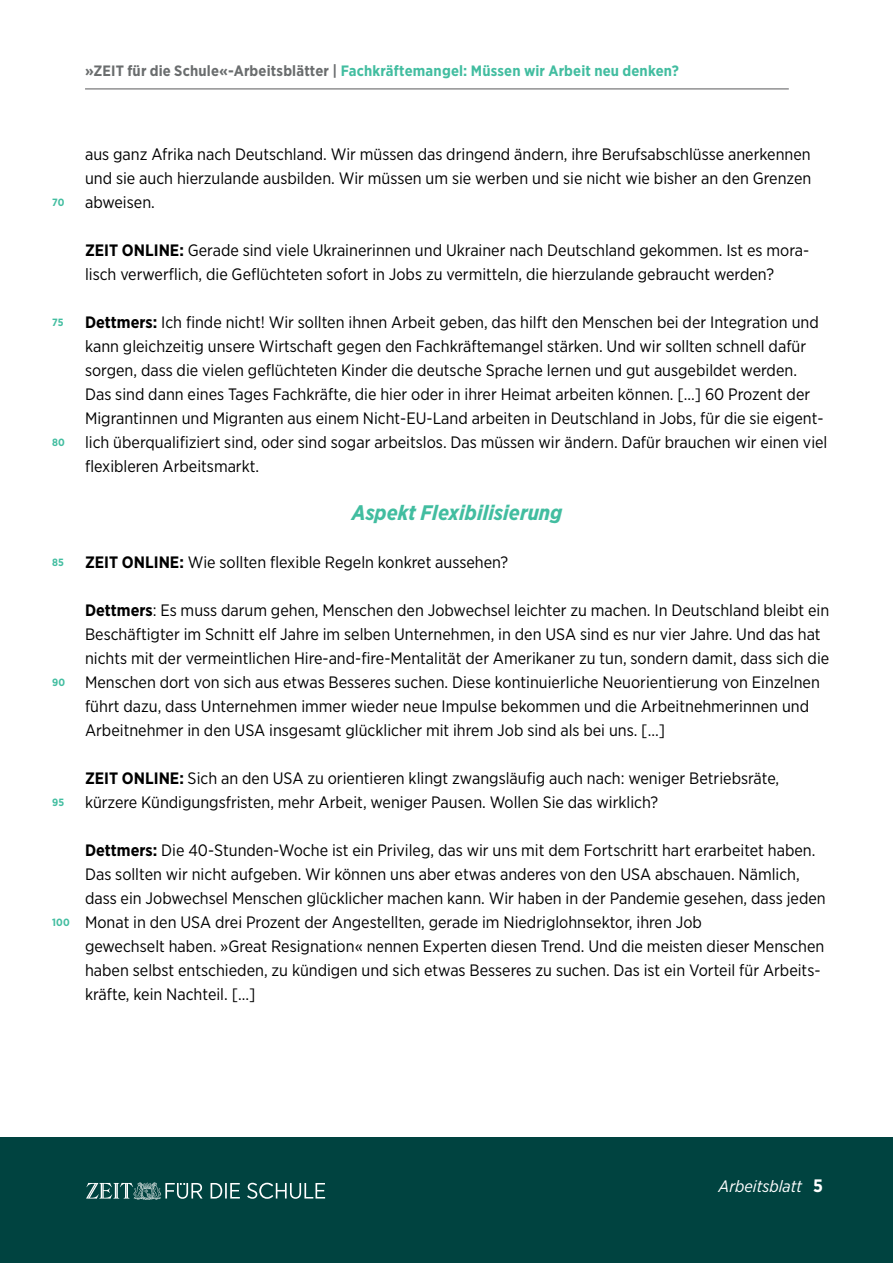
<style>
.page{position:relative;width:893px;height:1263px;background:#fff}
.page>*{position:absolute;margin:0;border:0;box-sizing:border-box;transform-origin:0 0}
.t1{font:italic 700 21px "Gotham Narrow";color:#42bda0}
.t2{font:700 18px "Gotham Narrow";color:#fff}
.t3{font:16.5px/24px "Gotham Narrow";color:#000}
.t4{font:italic 16.5px "Gotham Narrow";color:#fff}
.t5{font:700 15px "Gotham Narrow";letter-spacing:.01em;color:#42bda0}
.t6{font:700 10.5px "Gotham Narrow";letter-spacing:.025em;color:#42bda0}
.s1{color:#6a6d6e}
.s2{font-weight:700}
</style>
<div class="page">
<div style="left:0;top:1137px;width:893px;height:126px;background:#004340"></div>
<hr style="left:85px;top:89px;width:704px;height:1px;background:#58595b">
<svg style="left:86px;top:1182px;width:239px;height:18px"></svg>
<p class="t5" style="left:85px;top:61px;width:595px"><span class="s1">»ZEIT für die Schule«-Arbeitsblätter |</span> Fachkräftemangel: Müssen wir Arbeit neu denken?</p>
<p class="t6" style="left:52px;top:196px;width:14px">70</p>
<p class="t6" style="left:52px;top:316px;width:13px">75</p>
<p class="t6" style="left:52px;top:436px;width:14px">80</p>
<p class="t6" style="left:52px;top:556px;width:13px">85</p>
<p class="t6" style="left:52px;top:676px;width:15px">90</p>
<p class="t6" style="left:52px;top:796px;width:14px">95</p>
<p class="t6" style="left:52px;top:916px;width:19px">100</p>
<p class="t3" style="left:85px;top:142px;width:728px;text-align:justify">aus ganz Afrika nach Deutschland. Wir müssen das dringend ändern, ihre Berufsabschlüsse anerkennen und sie auch hierzulande ausbilden. Wir müssen um sie werben und sie nicht wie bisher an den Grenzen abweisen.</p>
<p class="t3" style="left:85px;top:238px;width:726px"><span class="s2">ZEIT ONLINE:</span> Gerade sind viele Ukrainerinnen und Ukrainer nach Deutschland gekommen. Ist es mora&shy;lisch verwerflich, die Geflüchteten sofort in Jobs zu vermitteln, die hierzulande gebraucht werden?</p>
<p class="t3" style="left:85px;top:310px;width:744px"><span class="s2">Dettmers:</span> Ich finde nicht! Wir sollten ihnen Arbeit geben, das hilft den Menschen bei der Integration und kann gleichzeitig unsere Wirtschaft gegen den Fachkräftemangel stärken. Und wir sollten schnell dafür sorgen, dass die vielen geflüchteten Kinder die deutsche Sprache lernen und gut ausgebildet werden.<br>Das sind dann eines Tages Fachkräfte, die hier oder in ihrer Heimat arbeiten können. […] 60 Prozent der Migrantinnen und Migranten aus einem Nicht-EU-Land arbeiten in Deutschland in Jobs, für die sie eigent&shy;lich überqualifiziert sind, oder sind sogar arbeitslos. Das müssen wir ändern. Dafür brauchen wir einen viel flexibleren Arbeitsmarkt.</p>
<p class="t1" style="left:352px;top:499px;width:212px">Aspekt Flexibilisierung</p>
<p class="t3" style="left:85px;top:550px;width:425px"><span class="s2">ZEIT ONLINE:</span> Wie sollten flexible Regeln konkret aussehen?</p>
<p class="t3" style="left:85px;top:598px;width:746px"><span class="s2">Dettmers</span>: Es muss darum gehen, Menschen den Jobwechsel leichter zu machen. In Deutschland bleibt ein Beschäftigter im Schnitt elf Jahre im selben Unternehmen, in den USA sind es nur vier Jahre. Und das hat nichts mit der vermeintlichen Hire-and-fire-Mentalität der Amerikaner zu tun, sondern damit, dass sich die Menschen dort von sich aus etwas Besseres suchen. Diese kontinuierliche Neuorientierung von Einzelnen führt dazu, dass Unternehmen immer wieder neue Impulse bekommen und die Arbeitnehmerinnen und Arbeitnehmer in den USA insgesamt glücklicher mit ihrem Job sind als bei uns. […]</p>
<p class="t3" style="left:85px;top:766px;width:696px"><span class="s2">ZEIT ONLINE:</span> Sich an den USA zu orientieren klingt zwangsläufig auch nach: weniger Betriebsräte, kürzere Kündigungsfristen, mehr Arbeit, weniger Pausen. Wollen Sie das wirklich?</p>
<p class="t3" style="left:85px;top:838px;width:742px"><span class="s2">Dettmers:</span> Die 40-Stunden-Woche ist ein Privileg, das wir uns mit dem Fortschritt hart erarbeitet haben.<br>Das sollten wir nicht aufgeben. Wir können uns aber etwas anderes von den USA abschauen. Nämlich, dass ein Jobwechsel Menschen glücklicher machen kann. Wir haben in der Pandemie gesehen, dass jeden Monat in den USA drei Prozent der Angestellten, gerade im Niedriglohnsektor, ihren Job<br>gewechselt haben. »Great Resignation« nennen Experten diesen Trend. Und die meisten dieser Menschen haben selbst entschieden, zu kündigen und sich etwas Besseres zu suchen. Das ist ein Vorteil für Arbeits&shy;kräfte, kein Nachteil. […]</p>
<p class="t4" style="left:719px;top:1176px;width:85px">Arbeitsblatt</p>
<p class="t2" style="left:813px;top:1174px;width:11px">5</p>
</div>
